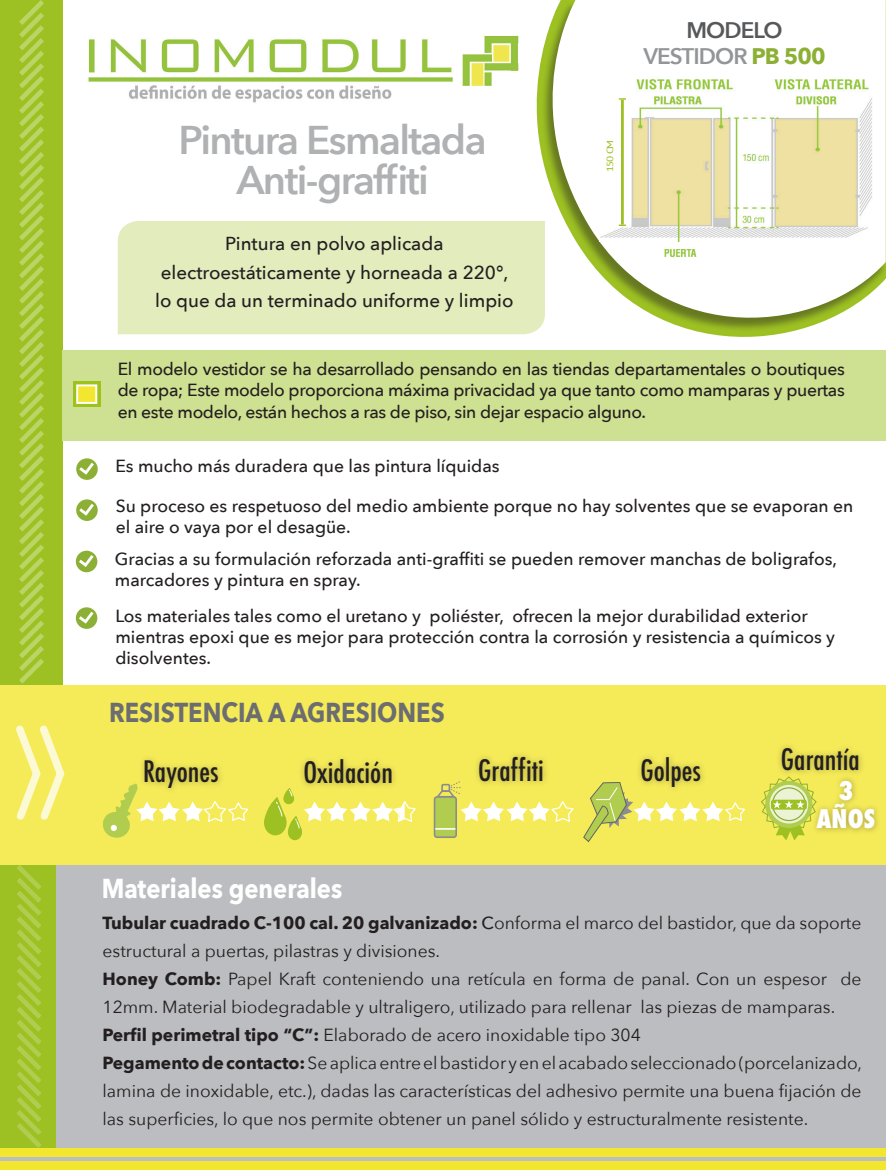
<style>
.page{position:relative;width:886px;height:1170px;background:#fff}
.page>*{position:absolute;margin:0;border:0;box-sizing:border-box;transform-origin:0 0}
.t1{font:600 40px "Avenir Next";letter-spacing:-.04em;color:#afb1b3}
.t2{font:500 condensed 28.75px "Futura";color:#231f20}
.t3{font:700 27.38px "Avenir Next";color:#6c6d70;scale:.87 1}
.t4{font:700 27.38px "Avenir Next";color:#fff;scale:.87 1}
.t5{font:800 condensed 25px "Futura";color:#fff}
.t6{font:600 22.5px/26px "Avenir Next";letter-spacing:-.04em;color:#939598;text-align:center}
.t7{font:500 18.75px/28.5px "Avenir Next";color:#231f20;text-align:center}
.t8{font:500 17.5px/21px "Avenir Next";color:#231f20}
.t9{font:17.5px/28px "Avenir Next";color:#231f20}
.t10{font:condensed 9px "PT Sans";color:#9dc123;scale:1.54 1}
.s1{color:#57585a}
.s2{font-weight:700;color:#8cb035}
.s3{font-weight:700}
.s4{font-weight:500}
</style>
<div class="page">
<svg style="left:515px;top:0;width:371px;height:337px"></svg>
<div style="left:0;top:0;width:62px;height:685px;background:#9dc123"></div>
<svg style="left:19px;top:0;width:25px;height:684px"></svg>
<div style="left:0;top:864px;width:886px;height:305px;background:#bcbdc0"></div>
<div style="left:0;top:864px;width:56px;height:285px;background:#9dc123"></div>
<div style="left:0;top:1160px;width:886px;height:9px;background:#f2e62e"></div>
<div style="left:0;top:1147px;width:886px;height:9px;background:#f2e62e"></div>
<svg style="left:12px;top:864px;width:35px;height:284px"></svg>
<img style="left:599px;top:76px;width:275px;height:165px">
<hr style="left:621px;top:100px;width:3px;height:124px;background:#9dc123">
<svg style="left:619px;top:224px;width:6px;height:2px"></svg>
<svg style="left:619px;top:98px;width:6px;height:2px"></svg>
<div style="left:62px;top:350px;width:824px;height:90px;background:#cee091"></div>
<div style="left:73px;top:381px;width:27px;height:26px;background:#9dc21c"></div>
<div style="left:76px;top:384px;width:21px;height:20px;background:#f2e62e;border:2px solid #fff"></div>
<img style="left:88px;top:32px;width:434px;height:73px">
<img style="left:649px;top:249px;width:62px;height:8px">
<div style="left:0;top:685px;width:886px;height:179px;background:#f5eb58"></div>
<svg style="left:16px;top:725px;width:49px;height:95px"></svg>
<div style="left:264px;top:809px;width:23px;height:26px;background:#9dc123;border-radius:50%"></div>
<div style="left:288px;top:824px;width:14px;height:16px;background:#9dc123;border-radius:50%"></div>
<svg style="left:434px;top:796px;width:22px;height:41px"></svg>
<div style="left:434px;top:796px;width:23px;height:42px;border:2px solid #8a8c8f;border-radius:3px"></div>
<svg style="left:103px;top:783px;width:145px;height:55px"></svg>
<svg style="left:435px;top:781px;width:139px;height:48px"></svg>
<svg style="left:583px;top:782px;width:162px;height:60px"></svg>
<svg style="left:761px;top:776px;width:50px;height:64px"></svg>
<svg style="left:265px;top:788px;width:151px;height:41px"></svg>
<div style="left:811px;top:774px;width:70px;height:61px;background:#231f20;opacity:.33"></div>
<div style="left:118px;top:221px;width:427px;height:113px;background:#e2ecbd"></div>
<svg style="left:76px;top:458px;width:22px;height:22px"></svg>
<svg style="left:76px;top:459px;width:21px;height:17px"></svg>
<svg style="left:76px;top:499px;width:22px;height:22px"></svg>
<svg style="left:76px;top:500px;width:21px;height:17px"></svg>
<svg style="left:76px;top:550px;width:21px;height:22px"></svg>
<svg style="left:76px;top:552px;width:20px;height:17px"></svg>
<div style="left:76px;top:607px;width:21px;height:21px;background:#8cb035;border-radius:50%"></div>
<svg style="left:76px;top:608px;width:20px;height:17px"></svg>
<div style="left:138px;top:754px;width:87px;height:41px;background:#231f20;opacity:.33"></div>
<div style="left:298px;top:753px;width:100px;height:37px;background:#231f20;opacity:.33"></div>
<div style="left:473px;top:750px;width:76px;height:38px;background:#231f20;opacity:.33"></div>
<div style="left:635px;top:750px;width:72px;height:44px;background:#231f20;opacity:.33"></div>
<div style="left:775px;top:741px;width:90px;height:35px;background:#231f20;opacity:.33"></div>
<p class="t1" style="left:178px;top:106px;width:310px">Pintura Esmaltada</p>
<p class="t1" style="left:236px;top:146px;width:194px">Anti-graffiti</p>
<p class="t7" style="left:161px;top:229px;width:349px">Pintura en polvo aplicada electroestáticamente y horneada a 220°,</p>
<p class="t7" style="left:155px;top:286px;width:360px">lo que da un terminado uniforme y limpio</p>
<p class="t6" style="left:643px;top:16px;width:184px"><span class="s1">MODELO<br></span>VESTIDOR <span class="s2">PB 500</span></p>
<p class="t10" style="left:604px;top:172px;width:23px;rotate:-90deg">150 CM</p>
<p class="t8" style="left:118px;top:357px;width:728px;line-height:21.5px;text-align:justify">El modelo vestidor se ha desarrollado pensando en las tiendas departamentales o boutiques de ropa; Este modelo proporciona máxima privacidad ya que tanto como mamparas y puertas en este modelo, están hechos a ras de piso, sin dejar espacio alguno.</p>
<p class="t8" style="left:115px;top:455px;width:386px">Es mucho más duradera que las pintura líquidas</p>
<p class="t8" style="left:116px;top:494px;width:739px">Su proceso es respetuoso del medio ambiente porque no hay solventes que se evaporan en el aire o vaya por el desagüe.</p>
<p class="t8" style="left:115px;top:547px;width:723px">Gracias a su formulación reforzada anti-graffiti se pueden remover manchas de boligrafos, marcadores y pintura en spray.</p>
<p class="t8" style="left:115px;top:604px;width:721px">Los materiales tales como el uretano y poliéster, ofrecen la mejor durabilidad exterior mientras epoxi que es mejor para protección contra la corrosión y resistencia a químicos y disolventes.</p>
<p class="t3" style="left:109px;top:688px;width:387px">RESISTENCIA A AGRESIONES</p>
<p class="t2" style="left:143px;top:753px;width:77px">Rayones</p>
<p class="t2" style="left:303px;top:754px;width:91px">Oxidación</p>
<p class="t2" style="left:478px;top:751px;width:67px">Graffiti</p>
<p class="t2" style="left:640px;top:751px;width:62px">Golpes</p>
<p class="t2" style="left:781px;top:740px;width:81px">Garantía</p>
<p class="t5" style="left:838px;top:773px;width:17px">3</p>
<p class="t5" style="left:816px;top:801px;width:60px">AÑOS</p>
<p class="t4" style="left:102px;top:865px;width:278px">Materiales generales</p>
<p class="t9" style="left:103px;top:908px;width:760px"><span class="s3">Tubular cuadrado C-100 cal. 20 galvanizado:</span> <span class="s4">C</span>onforma el marco del bastidor, que da soporte estructural a puertas, pilastras y divisiones.</p>
<p class="t9" style="left:103px;top:964px;width:760px"><span class="s3">Honey Comb:</span> Papel Kraft conteniendo una retícula en forma de panal. Con un espesor de<br>12mm. Material biodegradable y ultraligero, utilizado para rellenar las piezas de mamparas.</p>
<p class="t9" style="left:103px;top:1020px;width:540px"><span class="s3">Perfil perimetral tipo “C”:</span> Elaborado de acero inoxidable tipo 304</p>
<p class="t9" style="left:103px;top:1048px;width:761px;text-align:justify"><span class="s3">Pegamento de contacto:</span> Se aplica entre el bastidor y en el acabado seleccionado (porcelanizado, lamina de inoxidable, etc.), dadas las características del adhesivo permite una buena fijación de las superficies, lo que nos permite obtener un panel sólido y estructuralmente resistente.</p>
</div>
